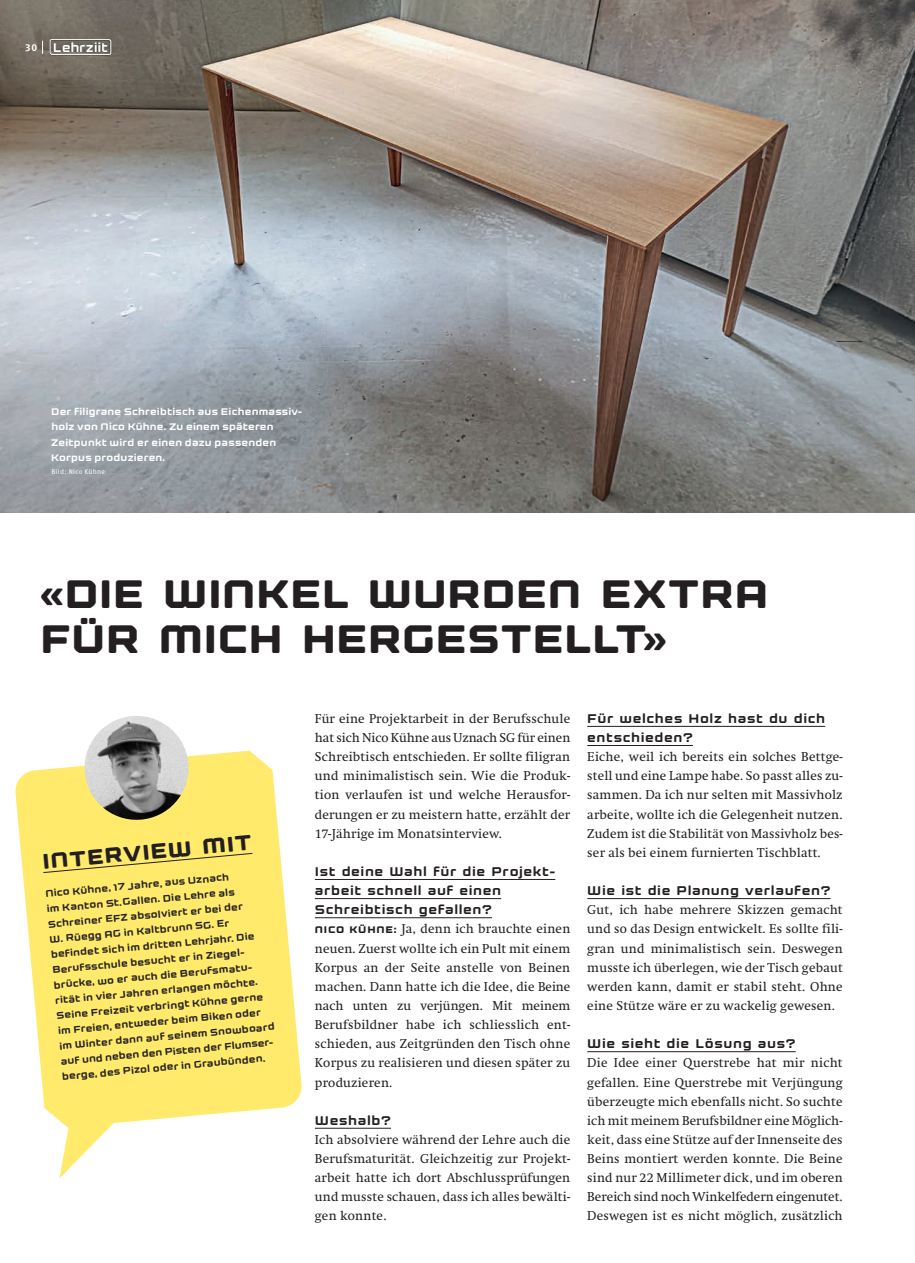
<style>
.page{position:relative;width:915px;height:1263px;background:#fff}
.page>*{position:absolute;margin:0;border:0;box-sizing:border-box;transform-origin:0 0}
.t1{font:800 43.5px/45px "Kernel";letter-spacing:.01em;color:#231f20}
.t2{font:800 23.25px "Kernel";color:#231f20}
.t3{font:700 13.8px/19.2px "Kernel";letter-spacing:.045em;color:#231f20}
.t4{font:700 13.8px "Kernel";letter-spacing:-.005em;color:#fff}
.t5{font:12.75px/19.2px "Swift";letter-spacing:.02em;color:#231f20;text-align:justify}
.t6{font:700 10.5px/15.3px "Kernel";color:#231f20}
.t7{font:700 10.5px/15.3px "Kernel";letter-spacing:.02em;color:#fff}
.t8{font:6.75px "Fago OT";letter-spacing:.045em;color:#fff}
.s1{font-family:"Fago OT";font-size:10.2px}
.s2{font-family:"Kernel";font-weight:800;font-size:10.5px}
</style>
<div class="page">
<hr style="left:587px;top:726px;width:237px;height:1px;background:#231f20">
<hr style="left:587px;top:745px;width:105px;height:1px;background:#231f20">
<hr style="left:587px;top:898px;width:243px;height:1px;background:#231f20">
<hr style="left:587px;top:1051px;width:208px;height:1px;background:#231f20">
<hr style="left:315px;top:879px;width:240px;height:1px;background:#231f20">
<hr style="left:315px;top:898px;width:186px;height:1px;background:#231f20">
<hr style="left:315px;top:917px;width:177px;height:1px;background:#231f20">
<hr style="left:315px;top:1128px;width:76px;height:1px;background:#231f20">
<svg style="left:59px;top:1127px;width:51px;height:51px"></svg>
<svg style="left:15px;top:751px;width:287px;height:376px;fill:#ffea6b"></svg>
<svg style="left:43px;top:852px;width:210px;height:21px"></svg>
<img style="left:81px;top:716px;width:111px;height:107px">
<img style="left:0;top:0;width:914px;height:512px">
<svg style="left:42px;top:41px;width:1px;height:13px"></svg>
<svg style="left:49px;top:39px;width:62px;height:16px"></svg>
<p class="t4" style="left:26px;top:40px;width:84px"><span class="s1">30</span> Lehrziit</p>
<p class="t7" style="left:51px;top:404px;width:253px">Der filigrane Schreibtisch aus Eichenmassiv&shy;holz von Nico Kühne. Zu einem späteren Zeitpunkt wird er einen dazu passenden Korpus produzieren.</p>
<p class="t8" style="left:51px;top:468px;width:55px">Bild: Nico Kühne</p>
<h1 class="t1" style="left:40px;top:572px;width:729px">«DIE WINKEL WURDEN EXTRA<br>FÜR MICH HERGESTELLT»</h1>
<h2 class="t2" style="left:41px;top:849px;width:211px;rotate:-5deg">INTERVIEW MIT</h2>
<p class="t6" style="left:45px;top:886px;width:218px;rotate:-5deg">Nico Kühne, 17 Jahre, aus Uznach<br>im Kanton St.Gallen. Die Lehre als Schreiner EFZ absolviert er bei der<br>W. Rüegg AG in Kaltbrunn SG. Er befindet sich im dritten Lehrjahr. Die Berufsschule besucht er in Ziegel&shy;brücke, wo er auch die Berufsmatu&shy;rität in vier Jahren erlangen möchte.<br>Seine Freizeit verbringt Kühne gerne im Freien, entweder beim Biken oder im Winter dann auf seinem Snowboard auf und neben den Pisten der Flumser&shy;berge, des Pizol oder in Graubünden.</p>
<p class="t5" style="left:315px;top:709px;width:257px">Für eine Projektarbeit in der Berufsschule hat sich Nico Kühne aus Uznach SG für einen Schreibtisch entschieden. Er sollte filigran und minimalistisch sein. Wie die Produk&shy;tion verlaufen ist und welche Herausfor&shy;derungen er zu meistern hatte, erzählt der 17-Jährige im Monatsinterview.</p>
<p class="t3" style="left:315px;top:862px;width:242px">Ist deine Wahl für die Projekt&shy;arbeit schnell auf einen<br>Schreibtisch gefallen?</p>
<p class="t5" style="left:315px;top:919px;width:257px"><span class="s2">NICO KÜHNE:</span> Ja, denn ich brauchte einen neuen. Zuerst wollte ich ein Pult mit einem Korpus an der Seite anstelle von Beinen machen. Dann hatte ich die Idee, die Beine nach unten zu verjüngen. Mit meinem Berufsbildner habe ich schliesslich ent&shy;schieden, aus Zeitgründen den Tisch ohne Korpus zu realisieren und diesen später zu produzieren.</p>
<p class="t3" style="left:315px;top:1111px;width:78px">Weshalb?</p>
<p class="t5" style="left:315px;top:1130px;width:257px">Ich absolviere während der Lehre auch die Berufsmaturität. Gleichzeitig zur Projekt&shy;arbeit hatte ich dort Abschlussprüfungen und musste schauen, dass ich alles bewälti&shy;gen konnte.</p>
<p class="t3" style="left:587px;top:709px;width:239px">Für welches Holz hast du dich entschieden?</p>
<p class="t5" style="left:587px;top:747px;width:257px">Eiche, weil ich bereits ein solches Bettge&shy;stell und eine Lampe habe. So passt alles zu&shy;sammen. Da ich nur selten mit Massivholz arbeite, wollte ich die Gelegenheit nutzen.<br>Zudem ist die Stabilität von Massivholz bes&shy;ser als bei einem furnierten Tischblatt.</p>
<p class="t3" style="left:587px;top:881px;width:245px">Wie ist die Planung verlaufen?</p>
<p class="t5" style="left:587px;top:900px;width:257px">Gut, ich habe mehrere Skizzen gemacht und so das Design entwickelt. Es sollte fili&shy;gran und minimalistisch sein. Deswegen musste ich überlegen, wie der Tisch gebaut werden kann, damit er stabil steht. Ohne eine Stütze wäre er zu wackelig gewesen.</p>
<p class="t3" style="left:587px;top:1034px;width:210px">Wie sieht die Lösung aus?</p>
<p class="t5" style="left:587px;top:1053px;width:257px">Die Idee einer Querstrebe hat mir nicht gefallen. Eine Querstrebe mit Verjüngung überzeugte mich ebenfalls nicht. So suchte ich mit meinem Berufsbildner eine Möglich&shy;keit, dass eine Stütze auf der Innenseite des Beins montiert werden konnte. Die Beine sind nur 22 Millimeter dick, und im oberen Bereich sind noch Winkelfedern eingenutet.<br>Deswegen ist es nicht möglich, zusätzlich</p>
</div>
